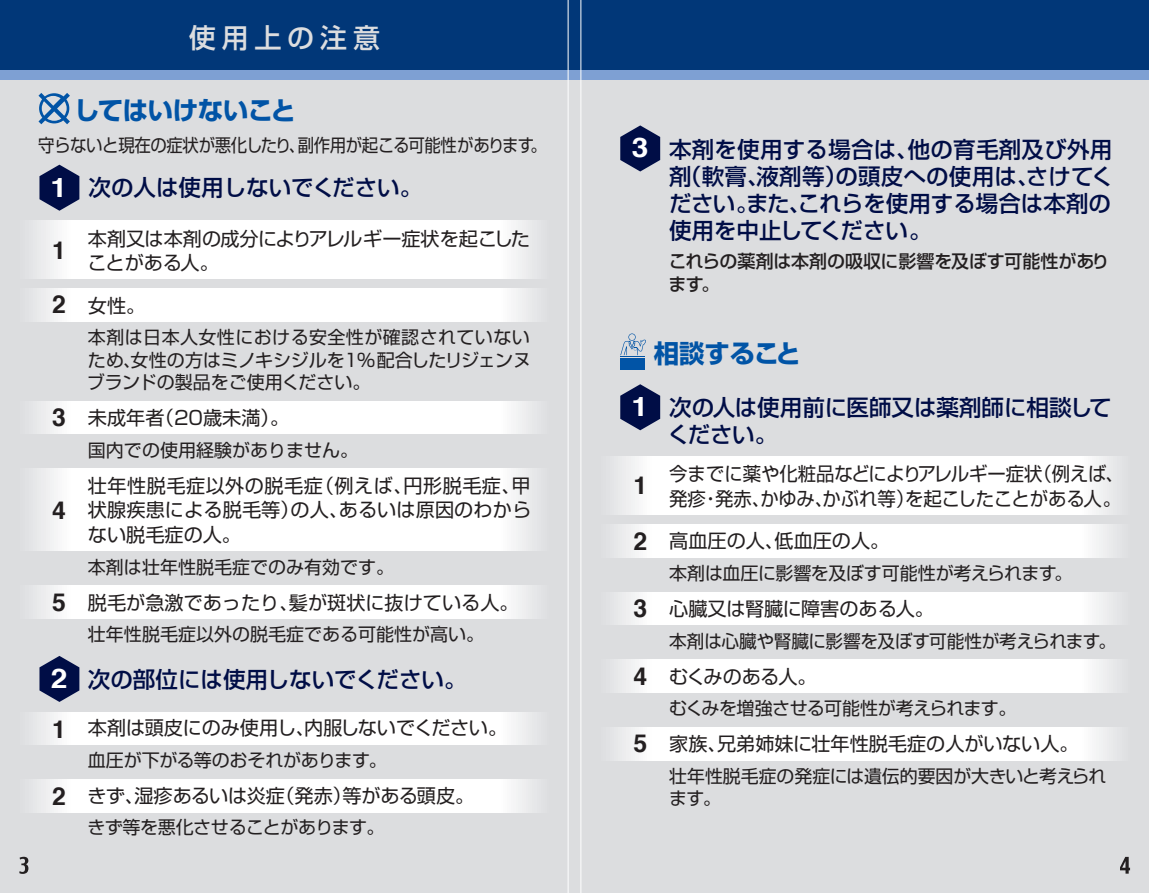
<style>
.page{position:relative;width:1149px;height:893px;background:#fff}
.page>*{position:absolute;margin:0;border:0;box-sizing:border-box;transform-origin:0 0}
.t1{font:500 27px "Shin Go Pro";letter-spacing:.215em;color:#dcdddf}
.t2{font:700 27px "Helvetica";color:#fff;scale:1.11 1}
.t3{font:700 25.43px "Shin Go Pro";letter-spacing:-.01em;color:#0154a6}
.t4{font:700 24.75px "Helvetica";color:#231f20}
.t5{font:500 22.5px/27px "Shin Go Pro";color:#000d46}
.t6{font:19.12px/24.8px "Shin Go Pro";color:#231f20}
.t7{font:19.12px/24.8px "Shin Go Pro";color:#231f20;scale:.96 1}
.t8{font:19.12px "Shin Go Pro";letter-spacing:-.045em;color:#231f20}
.t9{font:18px/22.5px "Shin Go Pro";letter-spacing:-.01em;color:#231f20}
.t10{font:18px "Shin Go Pro";letter-spacing:-.03em;color:#231f20}
.t11{font:18px "Shin Go Pro";letter-spacing:-.01em;color:#231f20;scale:.91 1}
.t12{font:500 18px/22.5px "Shin Go Pro";letter-spacing:-.005em;color:#231f20}
.s1{font-family:"Helvetica";font-weight:700;font-size:24.75px}
</style>
<div class="page">
<div style="left:0;top:0;width:1148px;height:893px;background:#dcdddf"></div>
<svg style="left:35px;top:289px;width:499px;height:32px;background:#fdfdfd"></svg>
<svg style="left:616px;top:525px;width:499px;height:32px;background:#fdfdfd"></svg>
<svg style="left:35px;top:401px;width:499px;height:33px;background:#fdfdfd"></svg>
<svg style="left:35px;top:586px;width:499px;height:32px;background:#fdfdfd"></svg>
<svg style="left:35px;top:469px;width:499px;height:82px;background:#fdfdfd"></svg>
<svg style="left:616px;top:457px;width:499px;height:58px;background:#fdfdfd"></svg>
<svg style="left:35px;top:712px;width:499px;height:33px;background:#fdfdfd"></svg>
<svg style="left:35px;top:780px;width:499px;height:32px;background:#fdfdfd"></svg>
<svg style="left:616px;top:592px;width:499px;height:33px;background:#fdfdfd"></svg>
<svg style="left:616px;top:660px;width:499px;height:32px;background:#fdfdfd"></svg>
<svg style="left:616px;top:727px;width:499px;height:33px;background:#fdfdfd"></svg>
<svg style="left:38px;top:93px;width:32px;height:31px"></svg>
<div style="left:619px;top:359px;width:25px;height:11px;background:#0154a6"></div>
<svg style="left:620px;top:333px;width:25px;height:24px"></svg>
<div style="left:0;top:69px;width:1148px;height:11px;background:#7ea0d3"></div>
<div style="left:0;top:0;width:1148px;height:69px;background:#013778"></div>
<svg style="left:39px;top:165px;width:40px;height:46px"></svg>
<svg style="left:39px;top:656px;width:40px;height:46px"></svg>
<svg style="left:620px;top:384px;width:40px;height:46px"></svg>
<svg style="left:620px;top:125px;width:40px;height:46px"></svg>
<svg style="left:35px;top:221px;width:499px;height:58px;background:#fdfdfd"></svg>
<svg style="left:19px;top:857px;width:9px;height:17px"></svg>
<svg style="left:1120px;top:857px;width:9px;height:17px"></svg>
<hr style="left:580px;top:0;width:1px;height:893px;background:#fff">
<hr style="left:567px;top:0;width:1px;height:893px;background:#fff">
<h1 class="t1" style="left:189px;top:16px;width:193px">使用上の注意</h1>
<h2 class="t3" style="left:74px;top:91px;width:223px">してはいけないこと</h2>
<p class="t11" style="left:38px;top:130px;width:560px">守らないと現在の症状が悪化したり、副作用が起こる可能性があります。</p>
<h1 class="t2" style="left:50px;top:165px;width:16px">1</h1>
<p class="t4" style="left:52px;top:231px;width:15px">1</p>
<p class="t4" style="left:52px;top:284px;width:15px">2</p>
<p class="t4" style="left:52px;top:398px;width:15px">3</p>
<p class="t4" style="left:52px;top:490px;width:15px">4</p>
<p class="t4" style="left:52px;top:582px;width:15px">5</p>
<p class="t5" style="left:88px;top:171px;width:335px">次の人は使用しないでください。</p>
<p class="t6" style="left:88px;top:224px;width:443px">本剤又は本剤の成分によりアレルギー症状を起こしたことがある人。</p>
<p class="t6" style="left:88px;top:291px;width:59px">女性。</p>
<p class="t9" style="left:87px;top:324px;width:445px;text-align:justify">本剤は日本人女性における安全性が確認されていないため、女性の方はミノキシジルを1％配合したリジェンヌブランドの製品をご使用ください。</p>
<p class="t6" style="left:88px;top:403px;width:203px">未成年者（20歳未満）。</p>
<p class="t9" style="left:88px;top:436px;width:271px">国内での使用経験がありません。</p>
<p class="t6" style="left:88px;top:471px;width:444px;text-align:justify">壮年性脱毛症以外の脱毛症（例えば、円形脱毛症、甲状腺疾患による脱毛等）の人、あるいは原因のわからない脱毛症の人。</p>
<p class="t9" style="left:88px;top:553px;width:307px">本剤は壮年性脱毛症でのみ有効です。</p>
<p class="t6" style="left:88px;top:588px;width:432px">脱毛が急激であったり、髪が斑状に抜けている人。</p>
<p class="t9" style="left:88px;top:621px;width:397px">壮年性脱毛症以外の脱毛症である可能性が高い。</p>
<p class="t5" style="left:88px;top:663px;width:380px">次の部位には使用しないでください。</p>
<p class="t6" style="left:52px;top:713px;width:456px"><span class="s1">1</span> 本剤は頭皮にのみ使用し、内服しないでください。</p>
<p class="t9" style="left:88px;top:747px;width:300px">血圧が下がる等のおそれがあります。</p>
<p class="t6" style="left:87px;top:781px;width:388px">きず、湿疹あるいは炎症（発赤）等がある頭皮。</p>
<p class="t10" style="left:87px;top:813px;width:298px">きず等を悪化させることがあります。</p>
<h1 class="t2" style="left:51px;top:657px;width:16px">2</h1>
<p class="t4" style="left:52px;top:776px;width:15px">2</p>
<h1 class="t2" style="left:631px;top:126px;width:16px">3</h1>
<p class="t5" style="left:668px;top:133px;width:446px;text-align:justify">本剤を使用する場合は、他の育毛剤及び外用剤（軟膏、液剤等）の頭皮への使用は、さけてください。また、これらを使用する場合は本剤の使用を中止してください。</p>
<p class="t12" style="left:668px;top:248px;width:442px">これらの薬剤は本剤の吸収に影響を及ぼす可能性があります。</p>
<h2 class="t3" style="left:653px;top:333px;width:148px">相談すること</h2>
<h1 class="t2" style="left:631px;top:385px;width:16px">1</h1>
<p class="t5" style="left:667px;top:391px;width:445px">次の人は使用前に医師又は薬剤師に相談してください。</p>
<p class="t4" style="left:633px;top:466px;width:15px">1</p>
<p class="t4" style="left:633px;top:521px;width:15px">2</p>
<p class="t4" style="left:633px;top:589px;width:15px">3</p>
<p class="t4" style="left:633px;top:656px;width:15px">4</p>
<p class="t4" style="left:633px;top:723px;width:15px">5</p>
<p class="t7" style="left:669px;top:459px;width:475px">今までに薬や化粧品などによりアレルギー症状（例えば、発疹・発赤、かゆみ、かぶれ等）を起こしたことがある人。</p>
<p class="t6" style="left:669px;top:526px;width:221px">高血圧の人、低血圧の人。</p>
<p class="t9" style="left:669px;top:559px;width:404px">本剤は血圧に影響を及ぼす可能性が考えられます。</p>
<p class="t6" style="left:669px;top:594px;width:266px">心臓又は腎臓に障害のある人。</p>
<p class="t9" style="left:669px;top:627px;width:448px">本剤は心臓や腎臓に影響を及ぼす可能性が考えられます。</p>
<p class="t8" style="left:669px;top:661px;width:149px">むくみのある人。</p>
<p class="t10" style="left:669px;top:694px;width:349px">むくみを増強させる可能性が考えられます。</p>
<p class="t6" style="left:669px;top:729px;width:411px">家族、兄弟姉妹に壮年性脱毛症の人がいない人。</p>
<p class="t9" style="left:669px;top:762px;width:438px">壮年性脱毛症の発症には遺伝的要因が大きいと考えられます。</p>
</div>
